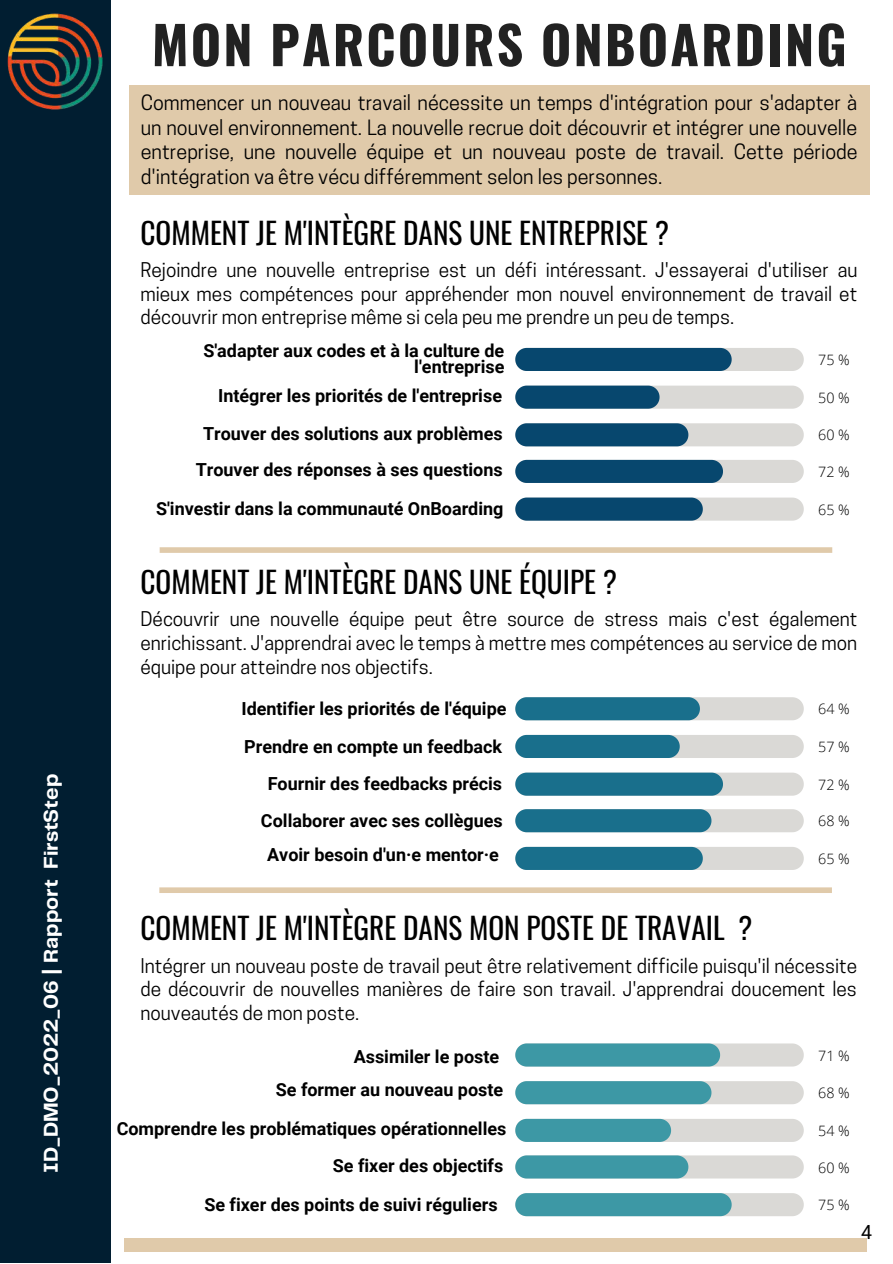
<style>
.page{position:relative;width:893px;height:1264px;background:#fff}
.page>*{position:absolute;margin:0;border:0;box-sizing:border-box;transform-origin:0 0}
.t1{font:700 52.2px "Oswald";letter-spacing:.04em;color:#222}
.t2{font:29.25px "Oswald";color:#000}
.t3{font:700 20.7px "Telegraf";color:#fff}
.t4{font:19.8px/24.8px "Cooper Hewitt";color:#000;text-align:justify}
.t5{font:19.5px "Roboto";color:#000}
.t6{font:19.05px/23.5px "Cooper Hewitt";color:#000;text-align:justify}
.t7{font:700 18px/16.8px "Roboto";color:#000;text-align:right}
.t8{font:300 14.25px "Open Sans";color:#000}
</style>
<div class="page">
<svg style="left:515px;top:1043px;width:288px;height:23px"></svg>
<div style="left:0;top:0;width:110px;height:1262px;background:#011e31"></div>
<img style="left:7px;top:13px;width:96px;height:97px">
<div style="left:160px;top:547px;width:672px;height:6px;background:#e0caaa"></div>
<div style="left:159px;top:887px;width:672px;height:6px;background:#e0caaa"></div>
<div style="left:129px;top:86px;width:740px;height:109px;background:#e0caaa"></div>
<svg style="left:515px;top:1081px;width:288px;height:23px"></svg>
<svg style="left:515px;top:1118px;width:288px;height:23px"></svg>
<svg style="left:515px;top:1155px;width:288px;height:23px"></svg>
<svg style="left:515px;top:1193px;width:288px;height:23px"></svg>
<svg style="left:515px;top:697px;width:288px;height:23px"></svg>
<svg style="left:515px;top:735px;width:288px;height:23px"></svg>
<svg style="left:515px;top:772px;width:288px;height:23px"></svg>
<svg style="left:515px;top:809px;width:288px;height:23px"></svg>
<svg style="left:515px;top:846px;width:288px;height:24px"></svg>
<svg style="left:515px;top:348px;width:288px;height:23px"></svg>
<svg style="left:515px;top:385px;width:288px;height:23px"></svg>
<svg style="left:515px;top:423px;width:288px;height:23px"></svg>
<svg style="left:515px;top:460px;width:288px;height:23px"></svg>
<svg style="left:515px;top:497px;width:288px;height:23px"></svg>
<div style="left:124px;top:1238px;width:742px;height:14px;background:#e0caaa"></div>
<p class="t3" style="left:42px;top:1173px;width:400px;rotate:-90deg">ID_DMO_2022_06 | Rapport FirstStep</p>
<h1 class="t1" style="left:152px;top:4px;width:696px">MON PARCOURS ONBOARDING</h1>
<p class="t4" style="left:141px;top:93px;width:718px">Commencer un nouveau travail nécessite un temps d'intégration pour s'adapter à un nouvel environnement. La nouvelle recrue doit découvrir et intégrer une nouvelle entreprise, une nouvelle équipe et un nouveau poste de travail. Cette période d'intégration va être vécu différemment selon les personnes.</p>
<h2 class="t2" style="left:140px;top:210px;width:530px">COMMENT JE M'INTÈGRE DANS UNE ENTREPRISE ?</h2>
<p class="t6" style="left:140px;top:260px;width:718px">Rejoindre une nouvelle entreprise est un défi intéressant. J'essayerai d'utiliser au mieux mes compétences pour appréhender mon nouvel environnement de travail et découvrir mon entreprise même si cela peu me prendre un peu de temps.</p>
<p class="t7" style="left:203px;top:342px;width:302px">S'adapter aux codes et à la culture de l'entreprise</p>
<p class="t7" style="left:218px;top:387px;width:285px">Intégrer les priorités de l'entreprise</p>
<p class="t7" style="left:196px;top:416px;width:308px;line-height:35.5px;text-align:center">Trouver des solutions aux problèmes<br>Trouver des réponses à ses questions</p>
<p class="t7" style="left:156px;top:500px;width:349px">S'investir dans la communauté OnBoarding</p>
<h2 class="t2" style="left:140px;top:559px;width:478px">COMMENT JE M'INTÈGRE DANS UNE ÉQUIPE ?</h2>
<p class="t8" style="left:818px;top:350px;width:33px">75 %</p>
<p class="t8" style="left:818px;top:387px;width:33px">50 %</p>
<p class="t8" style="left:818px;top:425px;width:33px">60 %</p>
<p class="t8" style="left:818px;top:462px;width:33px">72 %</p>
<p class="t8" style="left:818px;top:499px;width:33px">65 %</p>
<p class="t6" style="left:140px;top:609px;width:718px">Découvrir une nouvelle équipe peut être source de stress mais c'est également enrichissant. J'apprendrai avec le temps à mettre mes compétences au service de mon équipe pour atteindre nos objectifs.</p>
<p class="t7" style="left:241px;top:700px;width:266px">Identifier les priorités de l'équipe</p>
<p class="t7" style="left:244px;top:738px;width:259px">Prendre en compte un feedback</p>
<p class="t7" style="left:268px;top:775px;width:236px">Fournir des feedbacks précis</p>
<p class="t7" style="left:261px;top:803px;width:243px;line-height:34.7px;text-align:center">Collaborer avec ses collègues<br>Avoir besoin d'un·e mentor·e</p>
<h2 class="t2" style="left:140px;top:905px;width:613px">COMMENT JE M'INTÈGRE DANS MON POSTE DE TRAVAIL ?</h2>
<p class="t8" style="left:818px;top:699px;width:33px">64 %</p>
<p class="t8" style="left:818px;top:736px;width:33px">57 %</p>
<p class="t8" style="left:818px;top:774px;width:33px">72 %</p>
<p class="t8" style="left:818px;top:811px;width:33px">68 %</p>
<p class="t8" style="left:818px;top:848px;width:33px">65 %</p>
<p class="t6" style="left:140px;top:956px;width:718px">Intégrer un nouveau poste de travail peut être relativement difficile puisqu'il nécessite de découvrir de nouvelles manières de faire son travail. J'apprendrai doucement les nouveautés de mon poste.</p>
<p class="t7" style="left:353px;top:1048px;width:147px">Assimiler le poste</p>
<p class="t7" style="left:276px;top:1081px;width:229px">Se former au nouveau poste</p>
<p class="t7" style="left:117px;top:1110px;width:391px;line-height:36.6px">Comprendre les problématiques opérationnelles<br>Se fixer des objectifs</p>
<p class="t7" style="left:204px;top:1196px;width:295px">Se fixer des points de suivi réguliers</p>
<p class="t8" style="left:818px;top:1045px;width:33px">71 %</p>
<p class="t8" style="left:818px;top:1083px;width:33px">68 %</p>
<p class="t8" style="left:818px;top:1120px;width:33px">54 %</p>
<p class="t8" style="left:818px;top:1157px;width:33px">60 %</p>
<p class="t8" style="left:818px;top:1194px;width:33px">75 %</p>
<p class="t5" style="left:861px;top:1221px;width:12px">4</p>
</div>
